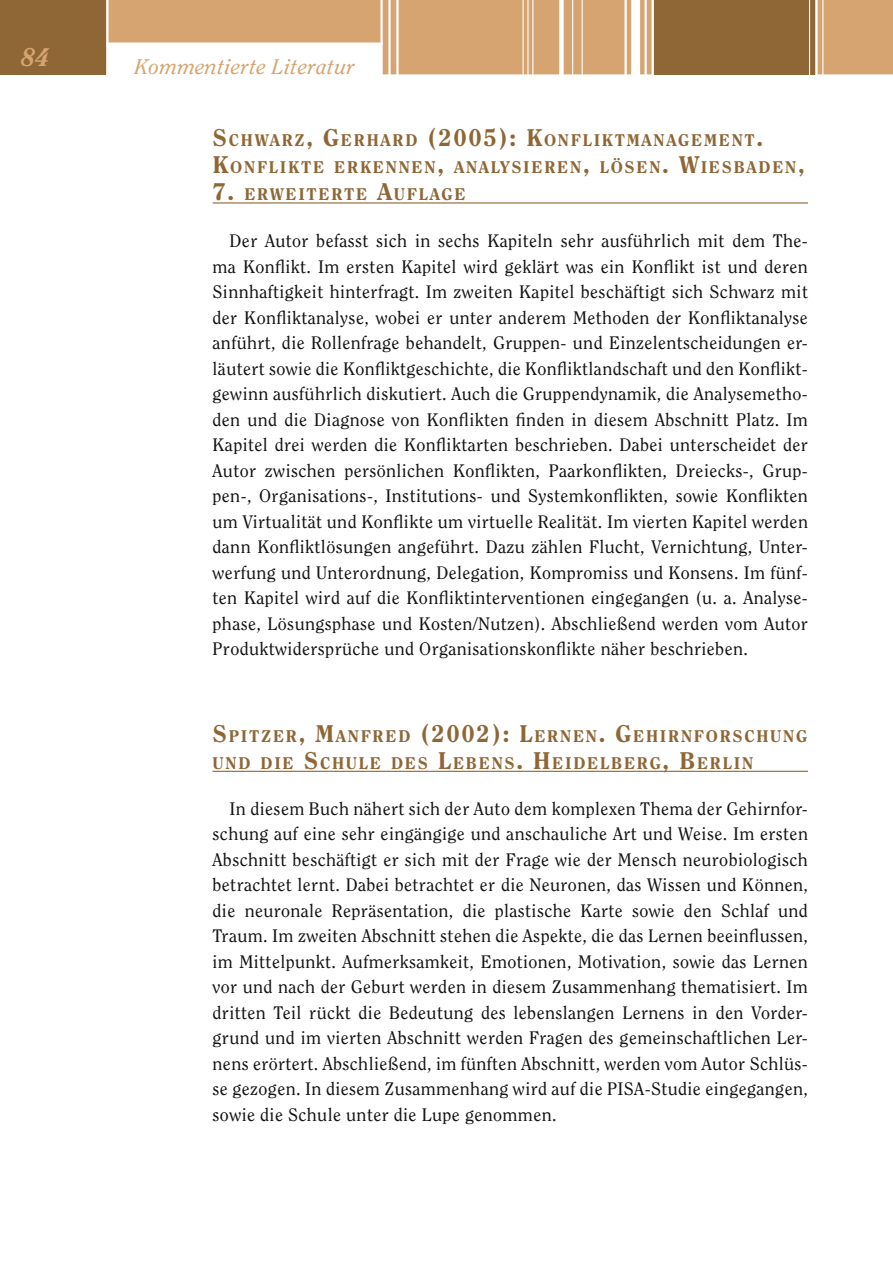
<style>
.page{position:relative;width:893px;height:1263px;background:#fff}
.page>*{position:absolute;margin:0;border:0;box-sizing:border-box;transform-origin:0 0}
.t1{font:italic 800 25.5px "Clearface";color:#d5a470}
.t2{font:italic 21px "Clearface";letter-spacing:.02em;color:#d5a470}
.t3{font:18px/25.5px "Clearface";letter-spacing:.02em;color:#141314;text-align:justify}
.t4{font:800 16.8px/27px "Clearface";letter-spacing:.1em;color:#8f6737}
.s1{font-size:24px}
</style>
<div class="page">
<svg style="left:106px;top:0;width:786px;height:74px;fill:#d5a470"></svg>
<div style="left:0;top:0;width:106px;height:74px;background:#8f6737"></div>
<div style="left:654px;top:0;width:161px;height:74px;background:#8f6737"></div>
<hr style="left:815px;top:0;width:3px;height:77px;background:#fff">
<hr style="left:651px;top:0;width:3px;height:76px;background:#fff">
<hr style="left:380px;top:0;width:3px;height:45px;background:#fff">
<hr style="left:106px;top:0;width:3px;height:46px;background:#fff">
<div style="left:559px;top:0;width:5px;height:76px;background:#fff"></div>
<hr style="left:523px;top:0;width:1px;height:75px;background:#fff">
<hr style="left:527px;top:0;width:2px;height:75px;background:#fff">
<hr style="left:532px;top:0;width:1px;height:75px;background:#fff">
<hr style="left:572px;top:0;width:1px;height:76px;background:#fff">
<hr style="left:582px;top:0;width:1px;height:76px;background:#fff">
<hr style="left:624px;top:0;width:3px;height:76px;background:#fff">
<div style="left:631px;top:0;width:9px;height:76px;background:#fff"></div>
<hr style="left:644px;top:0;width:3px;height:75px;background:#fff">
<hr style="left:388px;top:0;width:3px;height:76px;background:#fff">
<hr style="left:396px;top:0;width:3px;height:75px;background:#fff">
<hr style="left:809px;top:0;width:1px;height:76px;background:#fff">
<hr style="left:822px;top:0;width:1px;height:76px;background:#fff">
<svg style="left:892px;top:0;width:1px;height:74px"></svg>
<hr style="left:213px;top:202px;width:595px;height:2px;background:#8f6737">
<hr style="left:213px;top:771px;width:595px;height:1px;background:#8f6737">
<h1 class="t1" style="left:21px;top:41px;width:30px">84</h1>
<p class="t2" style="left:134px;top:54px;width:222px">Kommentierte Literatur</p>
<p class="t4" style="left:213px;top:127px;width:594px"><span class="s1">S</span>CHWARZ<span class="s1">, G</span>ERHARD <span class="s1">(2005): K</span>ONFLIKTMANAGEMENT<span class="s1">.<br>K</span>ONFLIKTE ERKENNEN<span class="s1">,</span> ANALYSIEREN<span class="s1">,</span> LÖSEN<span class="s1">. W</span>IESBADEN<span class="s1">,</span></p>
<p class="t4" style="left:213px;top:181px;width:255px"><span class="s1">7.</span> ERWEITERTE <span class="s1">A</span>UFLAGE</p>
<p class="t3" style="left:213px;top:228px;width:597px;text-indent:17px">Der Autor befasst sich in sechs Kapiteln sehr ausführlich mit dem The&shy;ma Konflikt. Im ersten Kapitel wird geklärt was ein Konflikt ist und deren Sinnhaftigkeit hinterfragt. Im zweiten Kapitel beschäftigt sich Schwarz mit der Konfliktanalyse, wobei er unter anderem Methoden der Konfliktanalyse anführt, die Rollenfrage behandelt, Gruppen- und Einzelentscheidungen er&shy;läutert sowie die Konfliktgeschichte, die Konfliktlandschaft und den Konflikt&shy;gewinn ausführlich diskutiert. Auch die Gruppendynamik, die Analysemetho&shy;den und die Diagnose von Konflikten finden in diesem Abschnitt Platz. Im Kapitel drei werden die Konfliktarten beschrieben. Dabei unterscheidet der Autor zwischen persönlichen Konflikten, Paarkonflikten, Dreiecks-, Grup&shy;pen-, Organisations-, Institutions- und Systemkonflikten, sowie Konflikten um Virtualität und Konflikte um virtuelle Realität. Im vierten Kapitel werden dann Konfliktlösungen angeführt. Dazu zählen Flucht, Vernichtung, Unter&shy;werfung und Unterordnung, Delegation, Kompromiss und Konsens. Im fünf&shy;ten Kapitel wird auf die Konfliktinterventionen eingegangen (u. a. Analyse&shy;phase, Lösungsphase und Kosten/Nutzen). Abschließend werden vom Autor Produktwidersprüche und Organisationskonflikte näher beschrieben.</p>
<p class="t4" style="left:213px;top:722px;width:596px"><span class="s1">S</span>PITZER<span class="s1">, M</span>ANFRED <span class="s1">(2002): L</span>ERNEN<span class="s1">. G</span>EHIRNFORSCHUNG<br>UND DIE <span class="s1">S</span>CHULE DES <span class="s1">L</span>EBENS<span class="s1">. H</span>EIDELBERG<span class="s1">, B</span>ERLIN</p>
<p class="t3" style="left:213px;top:795px;width:597px;text-indent:17px">In diesem Buch nähert sich der Auto dem komplexen Thema der Gehirnfor&shy;schung auf eine sehr eingängige und anschauliche Art und Weise. Im ersten Abschnitt beschäftigt er sich mit der Frage wie der Mensch neurobiologisch betrachtet lernt. Dabei betrachtet er die Neuronen, das Wissen und Können, die neuronale Repräsentation, die plastische Karte sowie den Schlaf und Traum. Im zweiten Abschnitt stehen die Aspekte, die das Lernen beeinflussen, im Mittelpunkt. Aufmerksamkeit, Emotionen, Motivation, sowie das Lernen vor und nach der Geburt werden in diesem Zusammenhang thematisiert. Im dritten Teil rückt die Bedeutung des lebenslangen Lernens in den Vorder&shy;grund und im vierten Abschnitt werden Fragen des gemeinschaftlichen Ler&shy;nens erörtert. Abschließend, im fünften Abschnitt, werden vom Autor Schlüs&shy;se gezogen. In diesem Zusammenhang wird auf die PISA-Studie eingegangen, sowie die Schule unter die Lupe genommen.</p>
</div>
